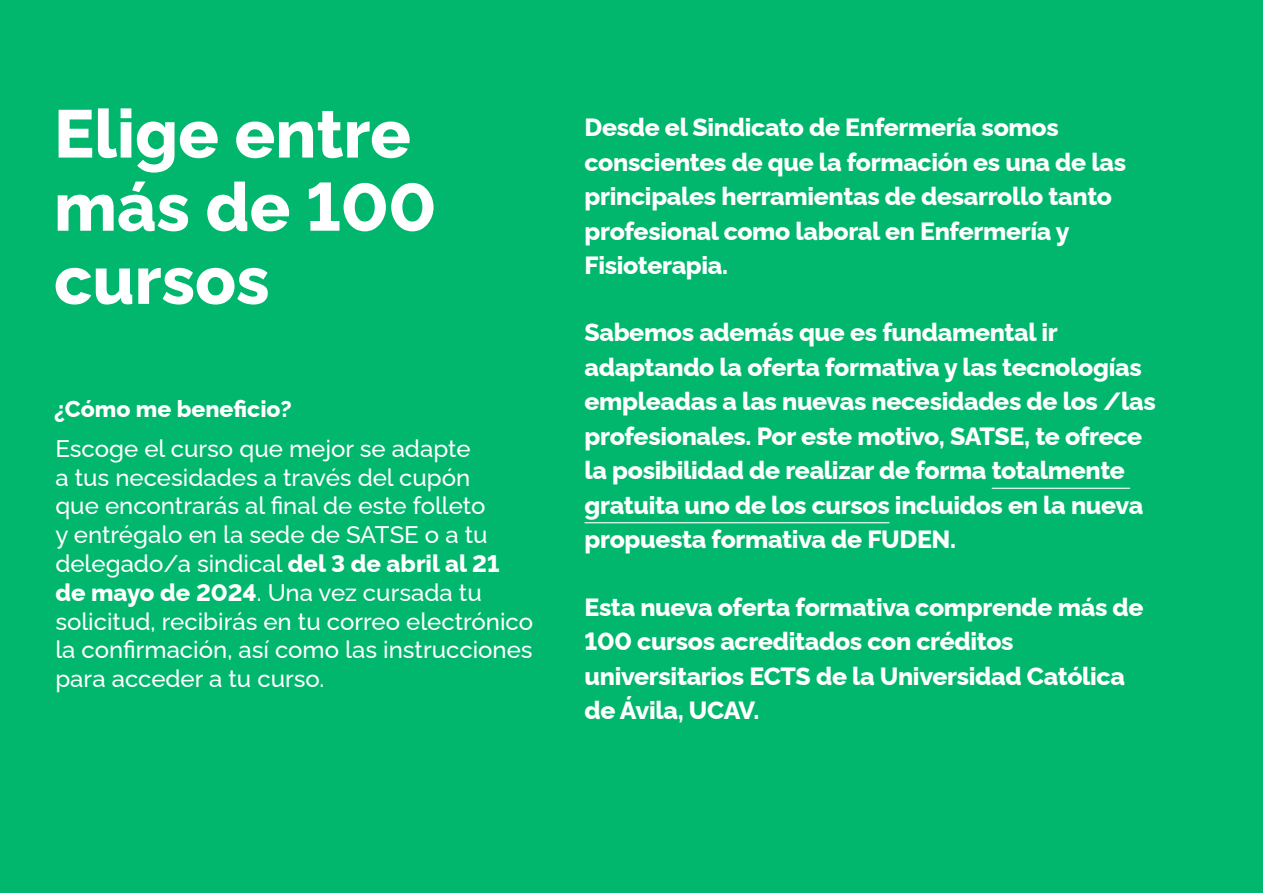
<style>
.page{position:relative;width:1263px;height:893px;background:#00b76d}
.page>*{position:absolute;margin:0;border:0;box-sizing:border-box;transform-origin:0 0}
.t1{font:800 67.35px/73.2px "Raleway";color:#fff}
.t2{font:800 24.9px/34.5px "Raleway";letter-spacing:-.015em;color:#fff}
.t3{font:500 24px/28.8px "Raleway";color:#fff}
.t4{font:800 23.1px "Raleway";color:#fff}
.s1{font-weight:800}
</style>
<div class="page">
<hr style="left:992px;top:488px;width:138px;height:1px;background:#fff">
<hr style="left:584px;top:522px;width:305px;height:1px;background:#fff">
<h1 class="t1" style="left:54px;top:91px;width:384px">Elige entre más de 100 cursos</h1>
<p class="t4" style="left:54px;top:391px;width:239px">¿Cómo me beneficio?</p>
<p class="t3" style="left:55px;top:431px;width:479px">Escoge el curso que mejor se adapte<br>a tus necesidades a través del cupón<br>que encontrarás al final de este folleto<br>y entrégalo en la sede de SATSE o a tu delegado/a sindical <span class="s1">del 3 de abril al 21 de mayo de 2024</span>. Una vez cursada tu solicitud, recibirás en tu correo electrónico la confirmación, así como las instrucciones para acceder a tu curso.</p>
<p class="t2" style="left:584px;top:108px;width:543px">Desde el Sindicato de Enfermería somos conscientes de que la formación es una de las principales herramientas de desarrollo tanto profesional como laboral en Enfermería y Fisioterapia.</p>
<p class="t2" style="left:584px;top:313px;width:573px">Sabemos además que es fundamental ir adaptando la oferta formativa y las tecnologías empleadas a las nuevas necesidades de los /las profesionales. Por este motivo, SATSE, te ofrece la posibilidad de realizar de forma totalmente gratuita uno de los cursos incluidos en la nueva propuesta formativa de FUDEN.</p>
<p class="t2" style="left:584px;top:587px;width:560px">Esta nueva oferta formativa comprende más de 100 cursos acreditados con créditos universitarios ECTS de la Universidad Católica de Ávila, UCAV.</p>
</div>
